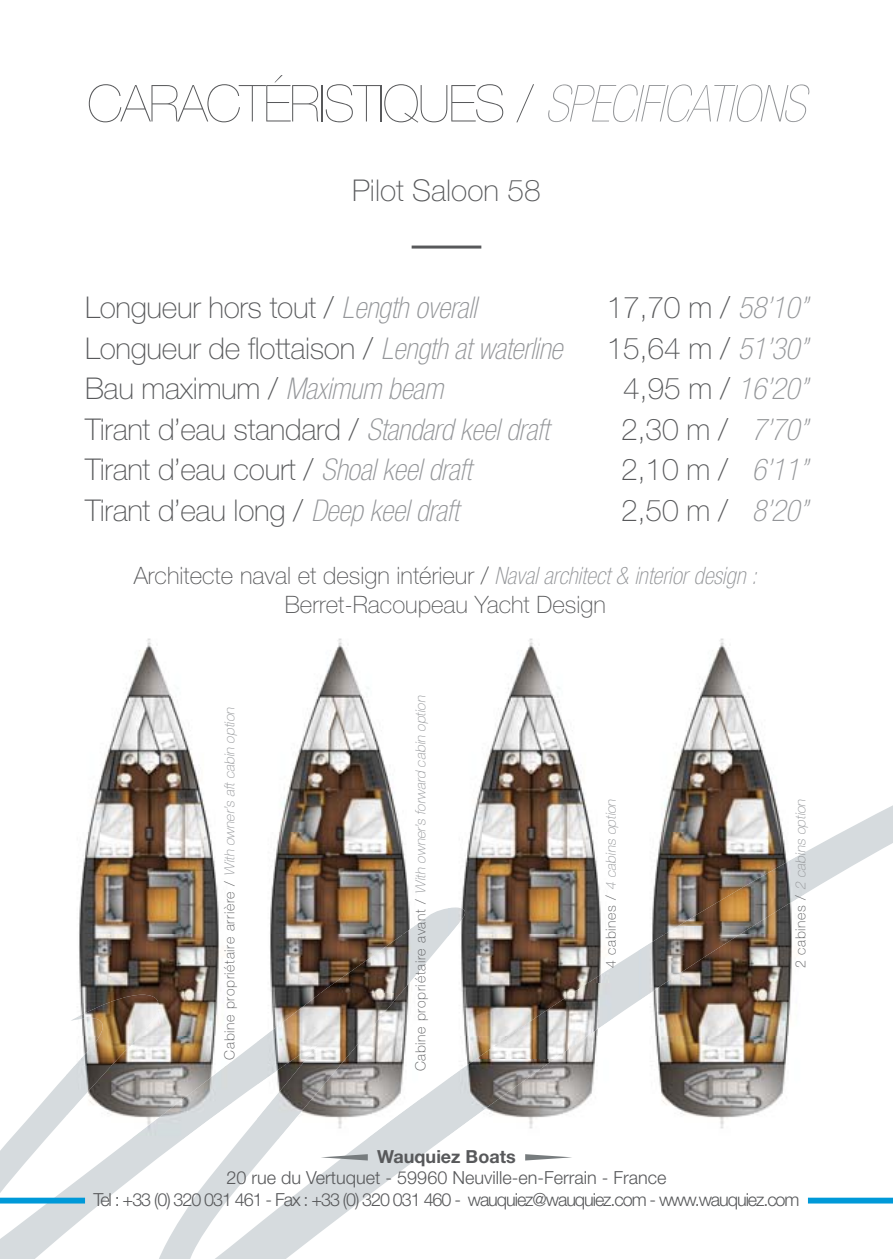
<style>
.page{position:relative;width:893px;height:1259px;background:#fff}
.page>*{position:absolute;margin:0;border:0;box-sizing:border-box;transform-origin:0 0}
.t1{font:200 51px "Helvetica Neue LT Std";letter-spacing:-.03em;color:#58595b}
.t2{font:100 30px "Helvetica Neue LT Std";letter-spacing:-.01em;color:#58595b}
.t3{font:italic 100 condensed 30px "Helvetica Neue LT Std";color:#939598}
.t4{font:100 24px/28.8px "Helvetica Neue LT Std";color:#58595b;text-align:center}
.t5{font:300 18px/21.6px "Helvetica Neue LT Std";letter-spacing:-.06em;color:#58595b;text-align:center}
.t6{font:700 18px "Helvetica Neue LT Std";color:#58595b}
.t7{font:italic 100 14.1px "Helvetica Neue LT Std";color:#939598}
.t8{font:100 14.1px "Helvetica Neue LT Std";letter-spacing:.05em;color:#58595b}
.s1{font-style:italic;font-stretch:condensed;color:#939598}
.s2{font-style:normal;font-stretch:normal;color:#58595b}
.s3{font-style:italic;color:#939598}
.s4{font-style:normal;color:#58595b}
</style>
<div class="page">
<svg style="left:0;top:805px;width:893px;height:453px"></svg>
<div style="left:0;top:1197px;width:85px;height:6px;background:#0099d8"></div>
<div style="left:808px;top:1197px;width:85px;height:6px;background:#0099d8"></div>
<svg style="left:321px;top:1154px;width:47px;height:6px"></svg>
<svg style="left:525px;top:1154px;width:47px;height:6px"></svg>
<hr style="left:412px;top:245px;width:69px;height:3px;background:#58595b">
<img style="left:66px;top:638px;width:165px;height:356px">
<img style="left:66px;top:994px;width:165px;height:144px">
<img style="left:448px;top:638px;width:165px;height:500px">
<img style="left:448px;top:907px;width:165px;height:77px">
<img style="left:473px;top:983px;width:140px;height:77px">
<img style="left:448px;top:1059px;width:109px;height:77px">
<img style="left:257px;top:638px;width:165px;height:428px">
<img style="left:317px;top:920px;width:105px;height:73px">
<img style="left:257px;top:993px;width:147px;height:73px">
<img style="left:257px;top:1066px;width:165px;height:72px">
<img style="left:639px;top:638px;width:165px;height:500px">
<img style="left:675px;top:853px;width:129px;height:73px">
<img style="left:639px;top:926px;width:116px;height:74px">
<h1 class="t1" style="left:88px;top:85px;width:719px">CARACTÉRISTIQUES / <span class="s1">SPECIFICATIONS</span></h1>
<p class="t2" style="left:352px;top:180px;width:190px">Pilot Saloon 58</p>
<p class="t2" style="left:85px;top:297px;width:393px">Longueur hors tout / <span class="s1">Length overall</span></p>
<p class="t2" style="left:607px;top:297px;width:203px">17,70 m / <span class="s1">58’10’’</span></p>
<p class="t2" style="left:85px;top:337px;width:479px">Longueur de flottaison / <span class="s1">Length at waterline</span></p>
<p class="t2" style="left:607px;top:337px;width:203px">15,64 m / <span class="s1">51’30’’</span></p>
<p class="t2" style="left:85px;top:378px;width:360px">Bau maximum / <span class="s1">Maximum beam</span></p>
<p class="t3" style="left:623px;top:378px;width:186px"><span class="s2">4,95 m /</span> 16’20’’</p>
<p class="t2" style="left:85px;top:418px;width:465px">Tirant d’eau standard / <span class="s1">Standard keel draft</span></p>
<p class="t2" style="left:621px;top:418px;width:188px">2,30 m / <span class="s1">7’70’’</span></p>
<p class="t2" style="left:85px;top:459px;width:388px">Tirant d’eau court / <span class="s1">Shoal keel draft</span></p>
<p class="t2" style="left:621px;top:459px;width:188px">2,10 m / <span class="s1">6’11’’</span></p>
<p class="t2" style="left:85px;top:499px;width:375px">Tirant d’eau long / <span class="s1">Deep keel draft</span></p>
<p class="t2" style="left:621px;top:499px;width:188px">2,50 m / <span class="s1">8’20’’</span></p>
<p class="t4" style="left:134px;top:564px;width:625px">Architecte naval et design intérieur / <span class="s1">Naval architect &amp; interior design :<br></span>Berret-Racoupeau Yacht Design</p>
<p class="t8" style="left:224px;top:1059px;width:356px;rotate:-90deg">Cabine propriétaire arrière / <span class="s3">With owner’s aft cabin option</span></p>
<p class="t7" style="left:415px;top:1071px;width:379px;rotate:-90deg"><span class="s4">Cabine propriétaire avant /</span> With owner’s forward cabin option</p>
<p class="t7" style="left:606px;top:968px;width:172px;rotate:-90deg"><span class="s4">4 cabines /</span> 4 cabins option</p>
<p class="t7" style="left:796px;top:968px;width:172px;rotate:-90deg"><span class="s4">2 cabines /</span> 2 cabins option</p>
<p class="t6" style="left:377px;top:1149px;width:140px">Wauquiez Boats</p>
<p class="t5" style="left:93px;top:1169px;width:708px">20 rue du Vertuquet - 59960 Neuville-en-Ferrain - France<br>Tel : +33 (0) 320 031 461 - Fax : +33 (0) 320 031 460 - wauquiez@wauquiez.com - www.wauquiez.com</p>
</div>
